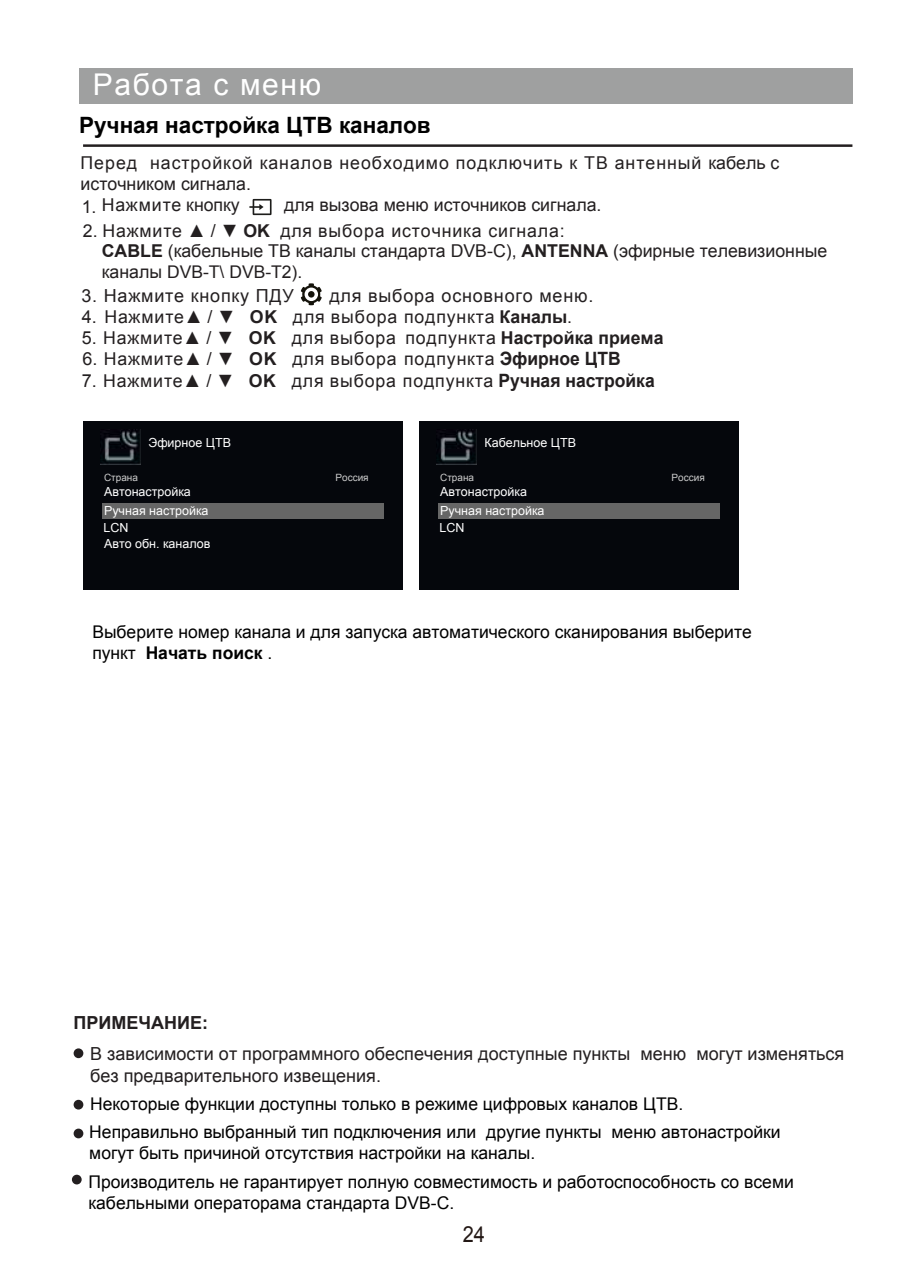
<style>
.page{position:relative;width:922px;height:1276px;background:#fff}
.page>*{position:absolute;margin:0;border:0;box-sizing:border-box;transform-origin:0 0}
.t1{font:30px "Arial";letter-spacing:.055em;color:#fff}
.t2{font:700 22.5px "Arial";color:#000}
.t3{font:22px "Arial";color:#231815;scale:.9 1}
.t4{font:18px/21.5px "Arial";color:#231f20}
.t5{font:18px "Arial";letter-spacing:.045em;color:#231f20}
.t6{font:700 18px "Arial";color:#231f20}
.t7{font:17.75px/21.2px "Arial";letter-spacing:.045em;color:#231f20}
.t8{font:17.75px "Arial";color:#231f20}
.t9{font:17.75px "Arial";letter-spacing:.025em;color:#231f20}
.t10{font:700 17.75px "Arial";color:#231f20}
.t11{font:17.5px/21px "Arial";color:#000}
.t12{font:17.5px "Arial";color:#231f20}
.t13{font:12.5px/18.2px "Arial";color:#fff}
.t14{font:10px "Arial";color:#ccc}
.s1{font-size:18px}
.s2{font-weight:700}
.s3{font-size:17.75px}
.s4{font-weight:700;font-size:18.25px}
</style>
<div class="page">
<div style="left:79px;top:69px;width:773px;height:35px;background:#9fa0a0"></div>
<hr style="left:83px;top:144px;width:769px;height:3px;background:#231f20">
<div style="left:74px;top:1048px;width:9px;height:10px;background:#231f20;border-radius:50%"></div>
<div style="left:74px;top:1099px;width:9px;height:10px;background:#231f20;border-radius:50%"></div>
<div style="left:74px;top:1128px;width:9px;height:10px;background:#231f20;border-radius:50%"></div>
<svg style="left:301px;top:283px;width:20px;height:22px"></svg>
<svg style="left:249px;top:199px;width:22px;height:16px"></svg>
<div style="left:83px;top:421px;width:319px;height:169px;background:#05070c"></div>
<img style="left:100px;top:429px;width:40px;height:36px">
<div style="left:102px;top:503px;width:281px;height:15px;background:#666"></div>
<div style="left:419px;top:421px;width:319px;height:169px;background:#05070c"></div>
<img style="left:436px;top:429px;width:40px;height:36px">
<div style="left:438px;top:503px;width:281px;height:15px;background:#666"></div>
<div style="left:72px;top:1174px;width:10px;height:10px;background:#231f20;border-radius:50%"></div>
<h1 class="t1" style="left:93px;top:64px;width:230px">Работа с меню</h1>
<p class="t2" style="left:79px;top:110px;width:353px">Ручная настройка ЦТВ каналов</p>
<p class="t7" style="left:81px;top:152px;width:700px">Перед настройкой каналов необходимо подключить к ТВ антенный кабель с источником сигнала.</p>
<p class="t9" style="left:102px;top:193px;width:139px">Нажмите кнопку</p>
<p class="t8" style="left:284px;top:193px;width:319px">для вызова меню источников сигнала.</p>
<p class="t7" style="left:83px;top:220px;width:188px">2. Нажмите <span class="s1">▲ / ▼</span> <span class="s2">OK</span></p>
<p class="t7" style="left:280px;top:220px;width:286px">для выбора источника сигнала:</p>
<p class="t7" style="left:82px;top:196px;width:16px">1.</p>
<p class="t8" style="left:102px;top:239px;width:727px"><span class="s2">CABLE</span> (кабельные ТВ каналы стандарта DVB-C), <span class="s2">ANTENNA</span> (эфирные телевизионные</p>
<p class="t12" style="left:102px;top:260px;width:202px"><span class="s3">каналы</span> DVB-T\ DVB-T2).</p>
<p class="t5" style="left:81px;top:283px;width:214px">3. Нажмите кнопку ПДУ</p>
<p class="t5" style="left:329px;top:283px;width:265px">для выбора основного меню.</p>
<p class="t10" style="left:250px;top:304px;width:29px">OK</p>
<p class="t7" style="left:82px;top:327px;width:583px"><span class="s1">5.</span> Нажмите<span class="s1">▲ / ▼</span> <span class="s2">OK</span> для выбора подпункта <span class="s2">Настройка приема</span></p>
<p class="t7" style="left:83px;top:348px;width:539px"><span class="s1">6.</span> Нажмите<span class="s1">▲ / ▼</span> <span class="s2">OK</span> для выбора подпункта <span class="s4">Эфирное ЦТВ</span></p>
<p class="t7" style="left:82px;top:370px;width:574px"><span class="s1">7.</span> Нажмите<span class="s1">▲ / ▼</span> <span class="s2">OK</span> для выбора подпункта <span class="s4">Ручная настройка</span></p>
<p class="t7" style="left:82px;top:306px;width:155px"><span class="s1">4.</span> Нажмите<span class="s1">▲ / ▼</span></p>
<p class="t7" style="left:293px;top:306px;width:281px">для выбора подпункта <span class="s2">Каналы</span>.</p>
<p class="t13" style="left:148px;top:433px;width:84px">Эфирное ЦТВ</p>
<p class="t13" style="left:484px;top:433px;width:93px">Кабельное ЦТВ</p>
<p class="t14" style="left:104px;top:470px;width:35px">Страна</p>
<p class="t14" style="left:335px;top:470px;width:35px">Россия</p>
<p class="t14" style="left:440px;top:470px;width:36px">Страна</p>
<p class="t14" style="left:671px;top:470px;width:35px">Россия</p>
<p class="t13" style="left:104px;top:483px;width:106px">Автонастройка<br>Ручная настройка</p>
<p class="t13" style="left:440px;top:483px;width:106px">Автонастройка<br>Ручная настройка</p>
<p class="t13" style="left:103px;top:519px;width:108px;line-height:16.2px">LCN<br>Авто обн. каналов</p>
<p class="t13" style="left:439px;top:518px;width:26px">LCN</p>
<p class="t11" style="left:92px;top:621px;width:660px">Выберите номер канала и для запуска автоматического сканирования выберите пункт <span class="s2">Начать поиск</span> .</p>
<p class="t6" style="left:74px;top:1010px;width:136px">ПРИМЕЧАНИЕ:</p>
<p class="t4" style="left:90px;top:1042px;width:755px">В зависимости от программного обеспечения доступные пункты меню могут изменяться без предварительного извещения.</p>
<p class="t11" style="left:89px;top:1088px;width:692px;line-height:29px">Некоторые функции доступны только в режиме цифровых каналов ЦТВ.<br>Неправильно выбранный тип подключения или другие пункты меню автонастройки</p>
<p class="t11" style="left:89px;top:1142px;width:447px">могут быть причиной отсутствия настройки на каналы.</p>
<p class="t11" style="left:88px;top:1171px;width:706px">Производитель не гарантирует полную совместимость и работоспособность со всеми кабельными операторама стандарта DVB-C.</p>
<p class="t3" style="left:462px;top:1219px;width:26px">24</p>
</div>
